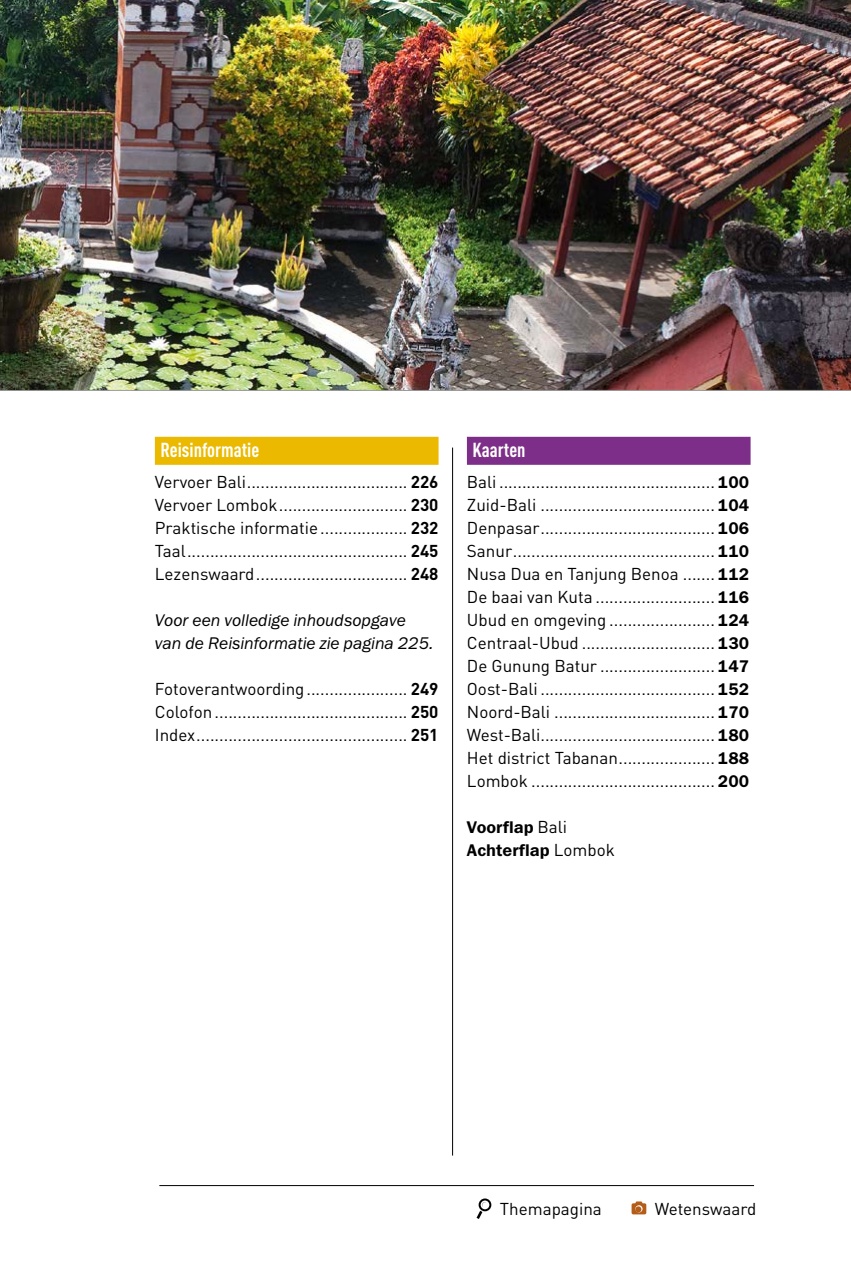
<style>
.page{position:relative;width:851px;height:1265px;background:#fff}
.page>*{position:absolute;margin:0;border:0;box-sizing:border-box;transform-origin:0 0}
.t1{font:700 condensed 20px "DIN Pro";color:#fff}
.t2{font:17px/23px "DIN Pro";color:#000;text-align:justify}
.t3{font:italic 17px/23px "Franklin Gothic Book ITC";color:#000}
.t4{font:17px/23px "Franklin Gothic Demi ITC";color:#000}
.s1{font-weight:700}
.s2{font-family:"Franklin Gothic Demi ITC"}
.s3{font-family:"DIN Pro"}
</style>
<div class="page">
<img style="left:0;top:0;width:850px;height:391px">
<div style="left:155px;top:437px;width:283px;height:28px;background:#eab900"></div>
<div style="left:467px;top:437px;width:283px;height:28px;background:#7d2e88"></div>
<hr style="left:452px;top:447px;width:1px;height:708px;background:#000">
<div style="left:478px;top:1198px;width:13px;height:13px;border:2px solid #000;border-radius:50%"></div>
<svg style="left:476px;top:1201px;width:10px;height:17px"></svg>
<svg style="left:631px;top:1201px;width:15px;height:13px"></svg>
<hr style="left:159px;top:1185px;width:595px;height:1px;background:#000">
<p class="t1" style="left:160px;top:434px;width:100px">Reisinformatie</p>
<p class="t2" style="left:155px;top:468px;width:285px">Vervoer Bali................................... <span class="s1">226<br></span>Vervoer Lombok............................ <span class="s1">230<br></span>Praktische informatie................... <span class="s1">232<br></span>Taal................................................ <span class="s1">245<br></span>Lezenswaard................................. <span class="s1">248</span></p>
<p class="t3" style="left:155px;top:609px;width:280px">Voor een volledige inhoudsopgave van de Reisinformatie zie pagina 225.</p>
<p class="t2" style="left:155px;top:675px;width:285px">Fotoverantwoording...................... <span class="s1">249<br></span>Colofon.......................................... <span class="s1">250<br></span>Index.............................................. <span class="s1">251</span></p>
<p class="t1" style="left:472px;top:434px;width:55px">Kaarten</p>
<p class="t2" style="left:467px;top:468px;width:283px">Bali ............................................... <span class="s2">100<br></span>Zuid-Bali ...................................... <span class="s2">104<br></span>Denpasar...................................... <span class="s2">106<br></span>Sanur............................................ <span class="s2">110<br></span>Nusa Dua en Tanjung Benoa ....... <span class="s2">112<br></span>De baai van Kuta .......................... <span class="s2">116<br></span>Ubud en omgeving ....................... <span class="s2">124<br></span>Centraal-Ubud ............................. <span class="s2">130<br></span>De Gunung Batur ......................... <span class="s2">147<br></span>Oost-Bali ...................................... <span class="s2">152<br></span>Noord-Bali ................................... <span class="s2">170<br></span>West-Bali...................................... <span class="s2">180<br></span>Het district Tabanan..................... <span class="s2">188<br></span>Lombok ........................................ <span class="s2">200</span></p>
<p class="t4" style="left:467px;top:816px;width:149px">Voorflap <span class="s3">Bali<br></span>Achterflap <span class="s3">Lombok</span></p>
<p class="t2" style="left:500px;top:1195px;width:103px">Themapagina</p>
<p class="t2" style="left:654px;top:1195px;width:103px">Wetenswaard</p>
</div>
